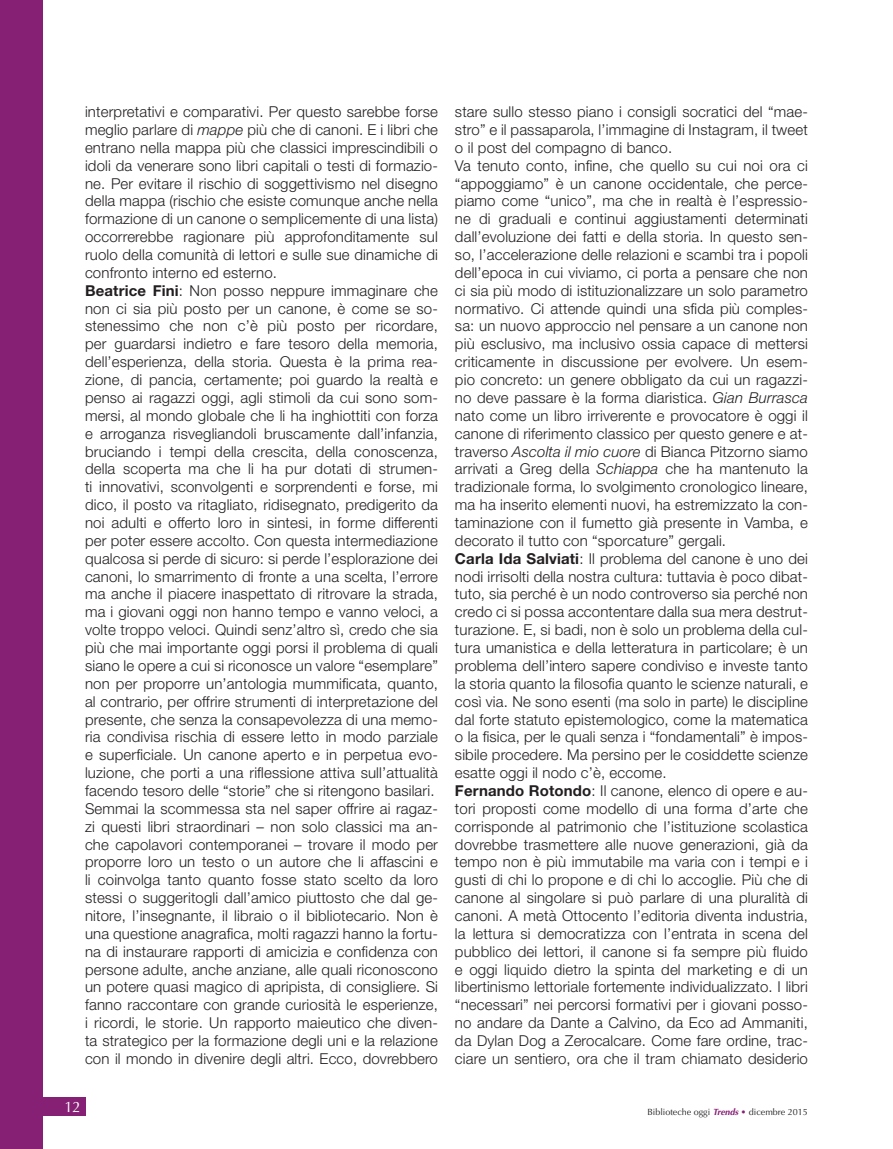
<style>
.page{position:relative;width:893px;height:1149px;background:#fff}
.page>*{position:absolute;margin:0;border:0;box-sizing:border-box;transform-origin:0 0}
.t1{font:300 15px/17.9px "Helvetica Neue LT Std";letter-spacing:.01em;color:#231f20}
.t2{font:15px "Optima";color:#fff}
.t3{font:9px "Optima";color:#231f20}
.s1{font-style:italic}
.s2{font-family:"Helvetica Neue";font-weight:700}
.s3{font-weight:700;font-style:italic;color:#862074}
.s4{color:#862074}
</style>
<div class="page">
<div style="left:0;top:1096px;width:85px;height:18px;background:#862074"></div>
<div style="left:0;top:0;width:43px;height:1148px;background:#862074"></div>
<p class="t1" style="left:85px;top:102px;width:354px">interpretativi e comparativi. Per questo sarebbe forse meglio parlare di <span class="s1">mappe</span> più che di canoni. E i libri che entrano nella mappa più che classici imprescindibili o idoli da venerare sono libri capitali o testi di formazio&shy;ne. Per evitare il rischio di soggettivismo nel disegno della mappa (rischio che esiste comunque anche nella formazione di un canone o semplicemente di una lista) occorrerebbe ragionare più approfonditamente sul ruolo della comunità di lettori e sulle sue dinamiche di confronto interno ed esterno.<br><span class="s2">Beatrice Fini</span>: Non posso neppure immaginare che non ci sia più posto per un canone, è come se so&shy;stenessimo che non c’è più posto per ricordare, per guardarsi indietro e fare tesoro della memoria, dell’esperienza, della storia. Questa è la prima rea&shy;zione, di pancia, certamente; poi guardo la realtà e penso ai ragazzi oggi, agli stimoli da cui sono som&shy;mersi, al mondo globale che li ha inghiottiti con forza e arroganza risvegliandoli bruscamente dall’infanzia, bruciando i tempi della crescita, della conoscenza, della scoperta ma che li ha pur dotati di strumen&shy;ti innovativi, sconvolgenti e sorprendenti e forse, mi dico, il posto va ritagliato, ridisegnato, predigerito da noi adulti e offerto loro in sintesi, in forme differenti per poter essere accolto. Con questa intermediazione qualcosa si perde di sicuro: si perde l’esplorazione dei canoni, lo smarrimento di fronte a una scelta, l’errore ma anche il piacere inaspettato di ritrovare la strada, ma i giovani oggi non hanno tempo e vanno veloci, a volte troppo veloci. Quindi senz’altro sì, credo che sia più che mai importante oggi porsi il problema di quali siano le opere a cui si riconosce un valore “esemplare” non per proporre un’antologia mummificata, quanto, al contrario, per offrire strumenti di interpretazione del presente, che senza la consapevolezza di una memo&shy;ria condivisa rischia di essere letto in modo parziale e superficiale. Un canone aperto e in perpetua evo&shy;luzione, che porti a una riflessione attiva sull’attualità facendo tesoro delle “storie” che si ritengono basilari.<br>Semmai la scommessa sta nel saper offrire ai ragaz&shy;zi questi libri straordinari – non solo classici ma an&shy;che capolavori contemporanei – trovare il modo per proporre loro un testo o un autore che li affascini e li coinvolga tanto quanto fosse stato scelto da loro stessi o suggeritogli dall’amico piuttosto che dal ge&shy;nitore, l’insegnante, il libraio o il bibliotecario. Non è una questione anagrafica, molti ragazzi hanno la fortu&shy;na di instaurare rapporti di amicizia e confidenza con persone adulte, anche anziane, alle quali riconoscono un potere quasi magico di apripista, di consigliere. Si fanno raccontare con grande curiosità le esperienze, i ricordi, le storie. Un rapporto maieutico che diven&shy;ta strategico per la formazione degli uni e la relazione con il mondo in divenire degli altri. Ecco, dovrebbero</p>
<p class="t1" style="left:455px;top:102px;width:354px">stare sullo stesso piano i consigli socratici del “mae&shy;stro” e il passaparola, l’immagine di Instagram, il tweet o il post del compagno di banco.<br>Va tenuto conto, infine, che quello su cui noi ora ci “appoggiamo” è un canone occidentale, che perce&shy;piamo come “unico”, ma che in realtà è l’espressio&shy;ne di graduali e continui aggiustamenti determinati dall’evoluzione dei fatti e della storia. In questo sen&shy;so, l’accelerazione delle relazioni e scambi tra i popoli dell’epoca in cui viviamo, ci porta a pensare che non ci sia più modo di istituzionalizzare un solo parametro normativo. Ci attende quindi una sfida più comples&shy;sa: un nuovo approccio nel pensare a un canone non più esclusivo, ma inclusivo ossia capace di mettersi criticamente in discussione per evolvere. Un esem&shy;pio concreto: un genere obbligato da cui un ragazzi&shy;no deve passare è la forma diaristica. <span class="s1">Gian Burrasca </span>nato come un libro irriverente e provocatore è oggi il canone di riferimento classico per questo genere e at&shy;traverso <span class="s1">Ascolta il mio cuore</span> di Bianca Pitzorno siamo arrivati a Greg della <span class="s1">Schiappa</span> che ha mantenuto la tradizionale forma, lo svolgimento cronologico lineare, ma ha inserito elementi nuovi, ha estremizzato la con&shy;taminazione con il fumetto già presente in Vamba, e decorato il tutto con “sporcature” gergali.<br><span class="s2">Carla Ida Salviati</span>: Il problema del canone è uno dei nodi irrisolti della nostra cultura: tuttavia è poco dibat&shy;tuto, sia perché è un nodo controverso sia perché non credo ci si possa accontentare dalla sua mera destrut&shy;turazione. E, si badi, non è solo un problema della cul&shy;tura umanistica e della letteratura in particolare; è un problema dell’intero sapere condiviso e investe tanto la storia quanto la filosofia quanto le scienze naturali, e così via. Ne sono esenti (ma solo in parte) le discipline dal forte statuto epistemologico, come la matematica o la fisica, per le quali senza i “fondamentali” è impos&shy;sibile procedere. Ma persino per le cosiddette scienze esatte oggi il nodo c’è, eccome.<br><span class="s2">Fernando Rotondo</span>: Il canone, elenco di opere e au&shy;tori proposti come modello di una forma d’arte che corrisponde al patrimonio che l’istituzione scolastica dovrebbe trasmettere alle nuove generazioni, già da tempo non è più immutabile ma varia con i tempi e i gusti di chi lo propone e di chi lo accoglie. Più che di canone al singolare si può parlare di una pluralità di canoni. A metà Ottocento l’editoria diventa industria, la lettura si democratizza con l’entrata in scena del pubblico dei lettori, il canone si fa sempre più fluido e oggi liquido dietro la spinta del marketing e di un libertinismo lettoriale fortemente individualizzato. I libri “necessari” nei percorsi formativi per i giovani posso&shy;no andare da Dante a Calvino, da Eco ad Ammaniti, da Dylan Dog a Zerocalcare. Come fare ordine, trac&shy;ciare un sentiero, ora che il tram chiamato desiderio</p>
<p class="t2" style="left:65px;top:1097px;width:18px">12</p>
<p class="t3" style="left:647px;top:1106px;width:162px">Biblioteche oggi <span class="s3">Trends</span> <span class="s4">•</span> dicembre 2015</p>
</div>
